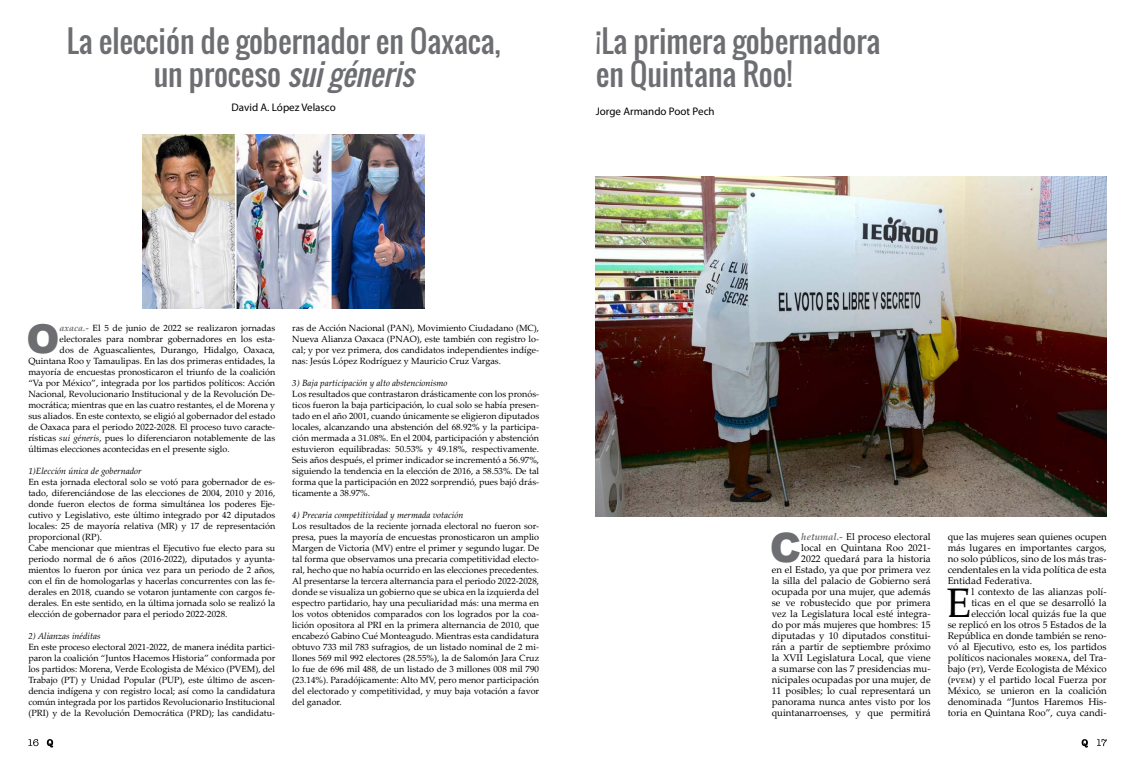
<style>
.page{position:relative;width:1135px;height:766px;background:#fff}
.page>*{position:absolute;margin:0;border:0;box-sizing:border-box;transform-origin:0 0}
.t1{font:41.3px "Palatino Linotype";color:#000}
.t2{font:900 40.4px "Arial";color:#6d6e71}
.t3{font:900 39.7px "Arial";color:#6d6e71}
.t4{font:30px/32.4px "Oswald";color:#6d6e71;text-align:center}
.t5{font:11px "Myriad Pro";color:#000}
.t6{font:9.7px/11px "Palatino Linotype";color:#000;text-align:right}
.t7{font:9px/11px "Palatino Linotype";color:#000;text-align:justify}
.t8{font:italic 9px "Palatino Linotype";color:#000}
.s1{font-style:italic}
.s2{font-weight:700;font-style:italic;color:#6d6e71}
</style>
<div class="page">
<svg style="left:1082px;top:739px;width:25px;height:8px"></svg>
<svg style="left:28px;top:739px;width:25px;height:8px"></svg>
<img style="left:143px;top:135px;width:282px;height:173px">
<img style="left:596px;top:176px;width:511px;height:341px">
<h3 class="t4" style="left:67px;top:25px;width:436px">La elección de gobernador en Oaxaca, u n p r o c e s o <span class="s1">SUIGÉNERIS</span></h3>
<p class="t5" style="left:232px;top:101px;width:106px">David A. López Velasco</p>
<h3 class="t4" style="left:596px;top:25px;width:286px;text-align:left">¡La primera gobernadora en Quintana Roo!</h3>
<p class="t5" style="left:596px;top:104px;width:120px">Jorge Armando Poot Pech</p>
<h3 class="t3" style="left:27px;top:309px;width:35px">O</h3>
<p class="t7" style="left:60px;top:321px;width:217px"><span class="s2">axaca.-</span> El 5 de junio de 2022 se realizaron jornadas</p>
<p class="t7" style="left:60px;top:332px;width:217px">electorales para nombrar gobernadores en los esta-</p>
<p class="t7" style="left:60px;top:343px;width:217px">dos de Aguascalientes, Durango, Hidalgo, Oaxaca,</p>
<p class="t7" style="left:28px;top:354px;width:248px">Quintana Roo y Tamaulipas. En las dos primeras entidades, la</p>
<p class="t7" style="left:28px;top:365px;width:248px">mayoría de encuestas pronosticaron el triunfo de la coalición</p>
<p class="t7" style="left:28px;top:376px;width:248px">“Va por México”, integrada por los partidos políticos: Acción</p>
<p class="t7" style="left:28px;top:387px;width:248px">Nacional, Revolucionario Institucional y de la Revolución De-</p>
<p class="t7" style="left:28px;top:398px;width:248px">mocrática; mientras que en las cuatro restantes, el de Morena y</p>
<p class="t7" style="left:28px;top:409px;width:248px">sus aliados. En este contexto, se eligió al gobernador del estado</p>
<p class="t7" style="left:28px;top:420px;width:248px">de Oaxaca para el periodo 2022-2028. El proceso tuvo caracte-</p>
<p class="t7" style="left:28px;top:431px;width:248px">rísticas <span class="s1">sui géneris</span>, pues lo diferenciaron notablemente de las</p>
<p class="t7" style="left:28px;top:442px;width:203px">últimas elecciones acontecidas en el presente siglo.</p>
<p class="t8" style="left:28px;top:464px;width:115px">1)Elección única de gobernador</p>
<p class="t7" style="left:28px;top:475px;width:248px;text-align:left">En esta jornada electoral solo se votó para gobernador de es&shy;tado, diferenciándose de las elecciones de 2004, 2010 y 2016, donde fueron electos de forma simultánea los poderes Eje&shy;cutivo y Legislativo, este último integrado por 42 diputados locales: 25 de mayoría relativa (MR) y 17 de representación proporcional (RP).<br>Cabe mencionar que mientras el Ejecutivo fue electo para su periodo normal de 6 años (2016-2022), diputados y ayunta&shy;mientos lo fueron por única vez para un periodo de 2 años, con el fin de homologarlas y hacerlas concurrentes con las fe&shy;derales en 2018, cuando se votaron juntamente con cargos fe&shy;derales. En este sentido, en la última jornada solo se realizó la elección de gobernador para el periodo 2022-2028.</p>
<p class="t8" style="left:28px;top:629px;width:74px">2) Alianzas inéditas</p>
<p class="t7" style="left:28px;top:640px;width:248px">En este proceso electoral 2021-2022, de manera inédita partici&shy;paron la coalición “Juntos Hacemos Historia” conformada por los partidos: Morena, Verde Ecologista de México (PVEM), del Trabajo (PT) y Unidad Popular (PUP), este último de ascen&shy;dencia indígena y con registro local; así como la candidatura común integrada por los partidos Revolucionario Institucional (PRI) y de la Revolución Democrática (PRD); las candidatu-</p>
<p class="t7" style="left:292px;top:321px;width:248px">ras de Acción Nacional (PAN), Movimiento Ciudadano (MC), Nueva Alianza Oaxaca (PNAO), este también con registro lo&shy;cal; y por vez primera, dos candidatos independientes indíge&shy;nas: Jesús López Rodríguez y Mauricio Cruz Vargas.</p>
<p class="t8" style="left:292px;top:376px;width:157px">3) Baja participación y alto abstencionismo</p>
<p class="t7" style="left:292px;top:387px;width:248px">Los resultados que contrastaron drásticamente con los pronós&shy;ticos fueron la baja participación, lo cual solo se había presen&shy;tado en el año 2001, cuando únicamente se eligieron diputados locales, alcanzando una abstención del 68.92% y la participa&shy;ción mermada a 31.08%. En el 2004, participación y abstención estuvieron equilibradas: 50.53% y 49.18%, respectivamente.<br>Seis años después, el primer indicador se incrementó a 56.97%, siguiendo la tendencia en la elección de 2016, a 58.53%. De tal forma que la participación en 2022 sorprendió, pues bajó drás&shy;ticamente a 38.97%.</p>
<p class="t8" style="left:292px;top:508px;width:173px">4) Precaria competitividad y mermada votación</p>
<p class="t7" style="left:292px;top:519px;width:248px">Los resultados de la reciente jornada electoral no fueron sor&shy;presa, pues la mayoría de encuestas pronosticaron un amplio Margen de Victoria (MV) entre el primer y segundo lugar. De tal forma que observamos una precaria competitividad electo&shy;ral, hecho que no había ocurrido en las elecciones precedentes.<br>Al presentarse la tercera alternancia para el periodo 2022-2028, donde se visualiza un gobierno que se ubica en la izquierda del espectro partidario, hay una peculiaridad más: una merma en los votos obtenidos comparados con los logrados por la coa&shy;lición opositora al PRI en la primera alternancia de 2010, que encabezó Gabino Cué Monteagudo. Mientras esta candidatura obtuvo 733 mil 783 sufragios, de un listado nominal de 2 mi&shy;llones 569 mil 992 electores (28.55%), la de Salomón Jara Cruz lo fue de 696 mil 488, de un listado de 3 millones 008 mil 790 (23.14%). Paradójicamente: Alto MV, pero menor participación del electorado y competitividad, y muy baja votación a favor del ganador.</p>
<h2 class="t2" style="left:770px;top:517px;width:33px">C</h2>
<p class="t6" style="left:772px;top:530px;width:160px"><span class="s2">hetumal.-</span> El proceso electoral<br>local en Quintana Roo 2021-<br>2022 quedará para la historia<br>en el Estado, ya que por primera vez la silla del palacio de Gobierno será ocupada por una mujer, que además se ve robustecido que por primera vez la Legislatura local esté integra&shy;do por más mujeres que hombres: 15 diputadas y 10 diputados constitui&shy;rán a partir de septiembre próximo la XVII Legislatura Local, que viene a sumarse con las 7 presidencias mu&shy;nicipales ocupadas por una mujer, de 11 posibles; lo cual representará un panorama nunca antes visto por los quintanarroenses, y que permitirá</p>
<p class="t6" style="left:948px;top:530px;width:160px;text-align:justify">que las mujeres sean quienes ocupen más lugares en importantes cargos, no solo públicos, sino de los más tras&shy;cendentales en la vida política de esta Entidad Federativa.</p>
<h1 class="t1" style="left:946px;top:573px;width:27px">E</h1>
<p class="t6" style="left:948px;top:585px;width:160px">l contexto de las alianzas polí-<br>ticas en el que se desarrolló la elección local quizás fue la que<br>se replicó en los otros 5 Estados de la República en donde también se reno&shy;vó al Ejecutivo, esto es, los partidos políticos nacionales morena, del Tra&shy;bajo (pt), Verde Ecologista de México (pvem) y el partido local Fuerza por México, se unieron en la coalición denominada “Juntos Haremos His&shy;toria en Quintana Roo”, cuya candi-</p>
</div>
